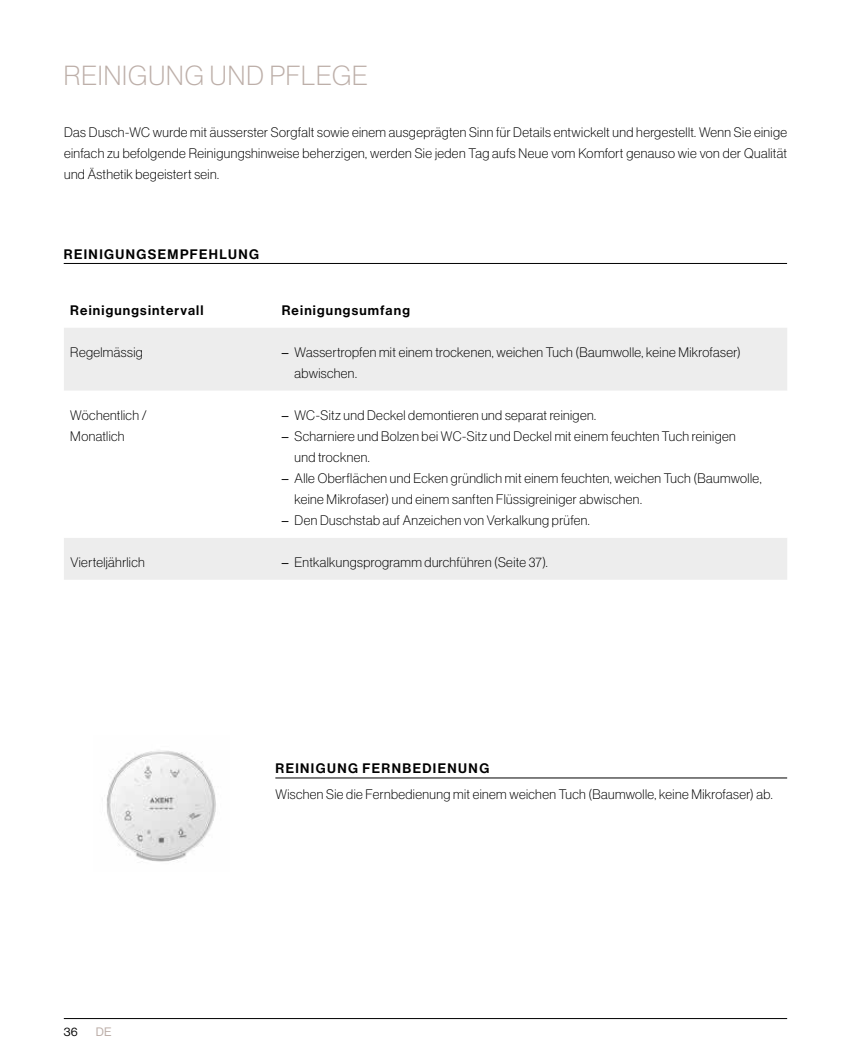
<style>
.page{position:relative;width:851px;height:1063px;background:#fff}
.page>*{position:absolute;margin:0;border:0;box-sizing:border-box;transform-origin:0 0}
.t1{font:27px "N Haas Grotesk DS Pro 35 X Lt";letter-spacing:.035em;color:#bdafa9}
.t2{font:13.5px/21px "N Haas Grotesk DS Pro 35 X Lt";letter-spacing:.03em;color:#000}
.t3{font:13.5px "N Haas Grotesk DS Pro 65 Md";letter-spacing:.09em;color:#000}
.t4{font:12px "N Haas Grotesk DS Pro 55 Rg";color:#000}
.t5{font:12px "N Haas Grotesk DS Pro 55 Rg";color:#bdafa9}
.s1{font-family:"N Haas Grotesk DS Pro 55 Rg"}
</style>
<div class="page">
<hr style="left:64px;top:1018px;width:723px;height:1px;background:#000">
<img style="left:106px;top:750px;width:110px;height:112px">
<hr style="left:64px;top:263px;width:723px;height:1px;background:#000">
<div style="left:64px;top:328px;width:723px;height:252px;background:#ededed"></div>
<svg style="left:64px;top:391px;width:723px;height:147px"></svg>
<hr style="left:275px;top:778px;width:512px;height:1px;background:#000">
<h1 class="t1" style="left:64px;top:60px;width:305px">REINIGUNG UND PFLEGE</h1>
<p class="t2" style="left:64px;top:122px;width:724px;text-align:justify">Das Dusch-WC wurde mit äusserster Sorgfalt sowie einem ausgeprägten Sinn für Details entwickelt und hergestellt. Wenn Sie einige einfach zu befolgende Reinigungshinweise beherzigen, werden Sie jeden Tag aufs Neue vom Komfort genauso wie von der Qualität und Ästhetik begeistert sein.</p>
<p class="t3" style="left:64px;top:246px;width:197px">REINIGUNGSEMPFEHLUNG</p>
<p class="t3" style="left:70px;top:302px;width:135px">Reinigungsintervall</p>
<p class="t3" style="left:282px;top:302px;width:130px">Reinigungsumfang</p>
<p class="t2" style="left:70px;top:342px;width:74px">Regelmässig</p>
<p class="t2" style="left:294px;top:342px;width:448px;text-indent:-13px"><span class="s1">–</span> Wassertropfen mit einem trockenen, weichen Tuch (Baumwolle, keine Mikrofaser) abwischen.</p>
<p class="t2" style="left:70px;top:405px;width:78px">Wöchentlich /<br>Monatlich</p>
<p class="t2" style="left:282px;top:405px;width:316px"><span class="s1">–</span> WC-Sitz und Deckel demontieren und separat reinigen.</p>
<p class="t2" style="left:294px;top:426px;width:442px;text-indent:-13px"><span class="s1">–</span> Scharniere und Bolzen bei WC-Sitz und Deckel mit einem feuchten Tuch reinigen und trocknen.</p>
<p class="t2" style="left:294px;top:468px;width:468px;text-indent:-13px"><span class="s1">–</span> Alle Oberflächen und Ecken gründlich mit einem feuchten, weichen Tuch (Baumwolle, keine Mikrofaser) und einem sanften Flüssigreiniger abwischen.</p>
<p class="t2" style="left:282px;top:510px;width:309px"><span class="s1">–</span> Den Duschstab auf Anzeichen von Verkalkung prüfen.</p>
<p class="t2" style="left:70px;top:552px;width:76px">Vierteljährlich</p>
<p class="t2" style="left:282px;top:552px;width:267px"><span class="s1">–</span> Entkalkungsprogramm durchführen (Seite 37).</p>
<p class="t4" style="left:64px;top:1025px;width:16px">36</p>
<p class="t5" style="left:96px;top:1025px;width:17px">DE</p>
<p class="t3" style="left:275px;top:761px;width:215px">REINIGUNG FERNBEDIENUNG</p>
<p class="t2" style="left:275px;top:784px;width:499px">Wischen Sie die Fernbedienung mit einem weichen Tuch (Baumwolle, keine Mikrofaser) ab.</p>
</div>
